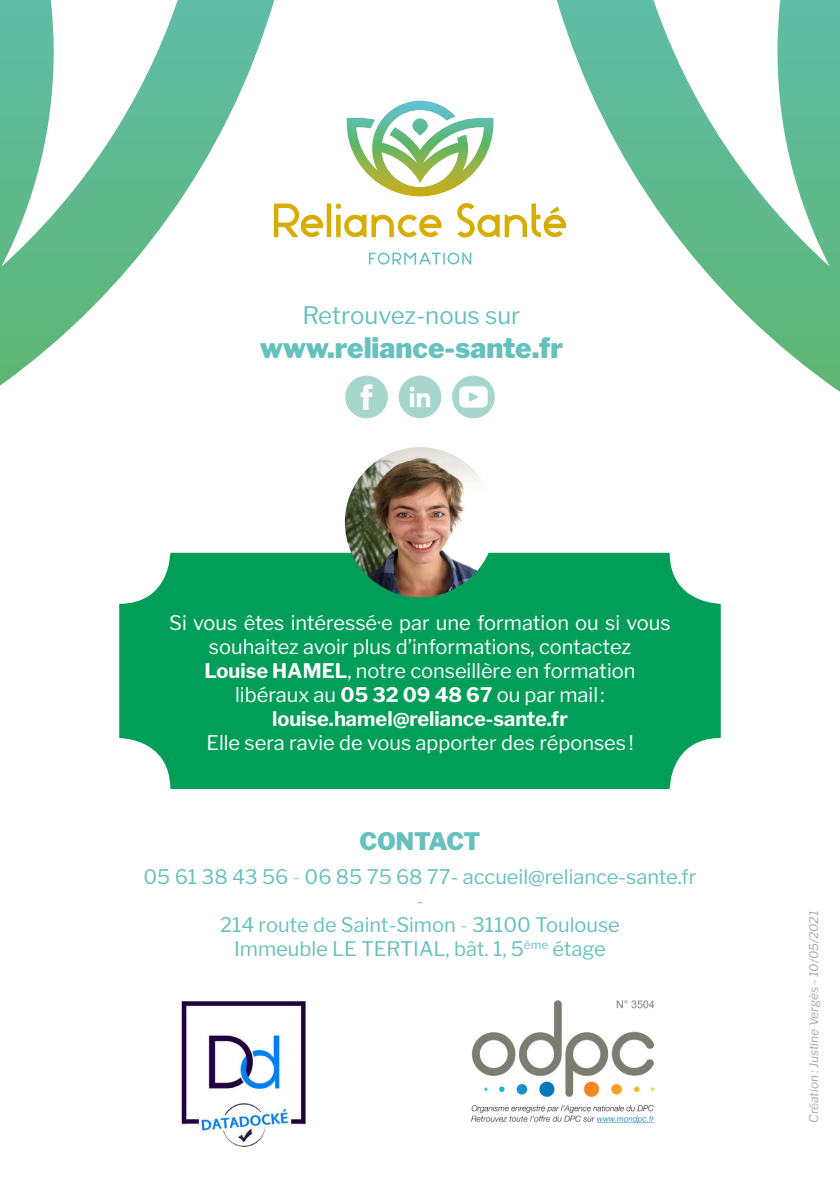
<style>
.page{position:relative;width:840px;height:1191px;background:#fff}
.page>*{position:absolute;margin:0;border:0;box-sizing:border-box;transform-origin:0 0}
.t1{font:900 28px "Libre Franklin";color:#66c1be}
.t2{font:24px "Libre Franklin";color:#66c1be}
.t3{font:900 24px "Libre Franklin";letter-spacing:-.015em;color:#66c1be}
.t4{font:20px/24px "Libre Franklin";color:#fff;text-align:center}
.t5{font:20px/24px "Libre Franklin";color:#66c1be;text-align:center}
.t6{font:italic 12px "Libre Franklin";color:#a8a8a7}
.s1{font-weight:700}
.s2{color:#a6d6cc}
</style>
<div class="page">
<div style="left:119px;top:553px;width:601px;height:236px;background:#009e59;border-radius:51px"></div>
<img style="left:181px;top:1001px;width:125px;height:146px">
<img style="left:471px;top:1000px;width:184px;height:124px">
<svg style="left:346px;top:101px;width:147px;height:95px"></svg>
<svg style="left:369px;top:253px;width:102px;height:11px"></svg>
<svg style="left:274px;top:203px;width:282px;height:35px"></svg>
<div style="left:398px;top:375px;width:43px;height:43px;background:#a6d6cc;border-radius:50%"></div>
<svg style="left:409px;top:386px;width:21px;height:21px"></svg>
<div style="left:345px;top:375px;width:42px;height:43px;background:#a6d6cc;border-radius:50%"></div>
<svg style="left:360px;top:384px;width:12px;height:26px"></svg>
<div style="left:452px;top:375px;width:42px;height:43px;background:#a6d6cc;border-radius:50%"></div>
<div style="left:459px;top:386px;width:28px;height:21px;background:#fff;border-radius:6px"></div>
<svg style="left:469px;top:392px;width:9px;height:10px"></svg>
<svg style="left:0;top:0;width:274px;height:386px"></svg>
<svg style="left:556px;top:0;width:283px;height:391px"></svg>
<img style="left:344px;top:447px;width:151px;height:150px;border-radius:75px">
<p class="t2" style="left:302px;top:296px;width:219px">Retrouvez-nous sur</p>
<h1 class="t1" style="left:259px;top:325px;width:305px">www.reliance-sante.fr</h1>
<p class="t4" style="left:169px;top:608px;width:502px">Si vous êtes intéressé·e par une formation ou si vous souhaitez avoir plus d’informations, contactez<br><span class="s1">Louise HAMEL</span>, notre conseillère en formation libéraux au <span class="s1">05 32 09 48 67</span> ou par mail : <span class="s1">louise.hamel@reliance-sante.fr</span></p>
<p class="t4" style="left:206px;top:728px;width:428px">Elle sera ravie de vous apporter des réponses!</p>
<p class="t3" style="left:359px;top:822px;width:122px">CONTACT</p>
<p class="t5" style="left:143px;top:862px;width:554px">05 61 38 43 56 <span class="s2">-</span> 06 85 75 68 77- accueil@reliance-sante.fr <span class="s2">-<br></span>214 route de Saint-Simon <span class="s2">-</span> 31100 Toulouse<br>Immeuble LE TERTIAL, bât. 1, 5<sup>ème</sup> étage</p>
<p class="t6" style="left:804px;top:1123px;width:214px;rotate:-90deg">Création: Justine Vergès - 10/05/2021</p>
</div>
